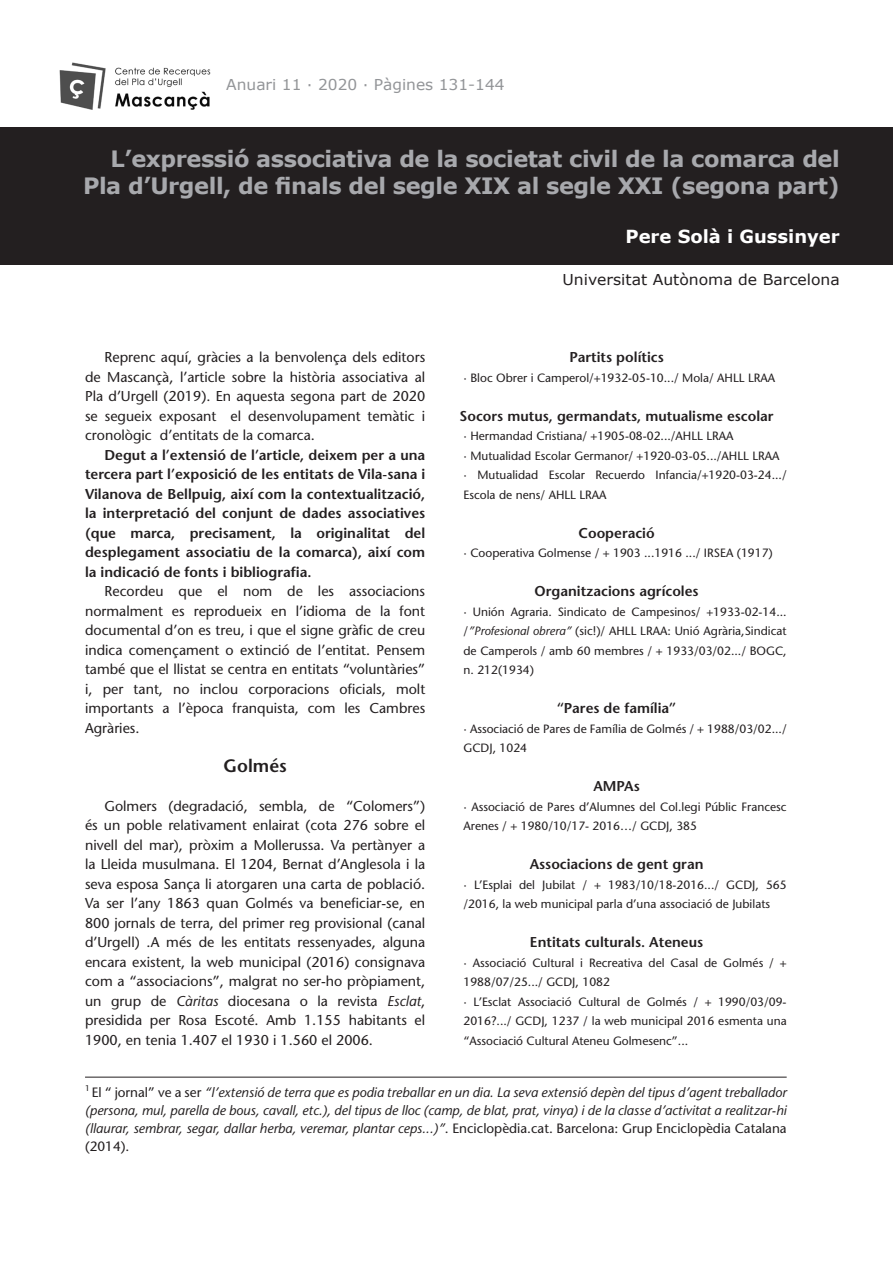
<style>
.page{position:relative;width:893px;height:1263px;background:#fff}
.page>*{position:absolute;margin:0;border:0;box-sizing:border-box;transform-origin:0 0}
.t1{font:700 22.5px/27px "Verdana";letter-spacing:-.02em;color:#a8a9ad;text-align:right}
.t2{font:700 18px "Verdana";color:#fff}
.bàsic_ok{font:600 18px "Stone Sans";color:#231f20}
.t3{font:15px "Verdana";color:#231f20;scale:1.04 1}
.t4{font:15px "Verdana";color:#939598}
.bàsic_ok-2{font:14.25px/19.5px "Stone Sans";color:#231f20;text-align:justify}
.bàsic_ok-3{font:600 14.25px/19.5px "Stone Sans";color:#231f20;text-align:justify}
.t5{font:italic 13.5px/18px "Stone Sans";color:#231f20;text-align:justify}
.bàsic_ok-4{font:12px/19.5px "Stone Sans";color:#231f20}
.s1{font-style:italic}
.s2{font-style:normal}
</style>
<div class="page">
<div style="left:0;top:128px;width:893px;height:137px;background:#231f20"></div>
<img style="left:59px;top:62px;width:152px;height:48px">
<hr style="left:85px;top:1077px;width:702px;height:1px;background:#231f20">
<p class="t4" style="left:226px;top:75px;width:280px">Anuari 11 · 2020 · Pàgines 131-144</p>
<p class="t1" style="left:83px;top:146px;width:758px">L’expressió associativa de la societat civil de la comarca del<br>Pla d’Urgell, de finals del segle XIX al segle XXI (segona part)</p>
<p class="t2" style="left:625px;top:225px;width:216px">Pere Solà i Gussinyer</p>
<p class="bàsic_ok-2" style="left:85px;top:347px;width:342px;text-indent:19px">Reprenc aquí, gràcies a la benvolença dels editors de Mascançà, l’article sobre la història associativa al Pla d’Urgell (2019). En aquesta segona part de 2020 se segueix exposant el desenvolupament temàtic i cronològic d’entitats de la comarca.</p>
<p class="bàsic_ok-3" style="left:85px;top:445px;width:342px;text-indent:20px">Degut a l’extensió de l’article, deixem per a una tercera part l’exposició de les entitats de Vila-sana i Vilanova de Bellpuig, així com la contextualització, la interpretació del conjunt de dades associatives (que marca, precisament, la originalitat del desplegament associatiu de la comarca), així com la indicació de fonts i bibliografia.</p>
<p class="bàsic_ok-2" style="left:85px;top:581px;width:342px;text-indent:19px">Recordeu que el nom de les associacions normalment es reprodueix en l’idioma de la font documental d’on es treu, i que el signe gràfic de creu indica començament o extinció de l’entitat. Pensem també que el llistat se centra en entitats “voluntàries” i, per tant, no inclou corporacions oficials, molt importants a l’època franquista, com les Cambres Agràries.</p>
<p class="bàsic_ok" style="left:223px;top:755px;width:65px">Golmés</p>
<p class="bàsic_ok-2" style="left:85px;top:796px;width:342px;text-indent:19px">Golmers (degradació, sembla, de “Colomers”) és un poble relativament enlairat (cota 276 sobre el nivell del mar), pròxim a Mollerussa. Va pertànyer a la Lleida musulmana. El 1204, Bernat d’Anglesola i la seva esposa Sança li atorgaren una carta de població.<br>Va ser l’any 1863 quan Golmés va beneficiar-se, en 800 jornals de terra, del primer reg provisional (canal d’Urgell) .A més de les entitats ressenyades, alguna encara existent, la web municipal (2016) consignava com a “associacions”, malgrat no ser-ho pròpiament, un grup de <span class="s1">Càritas</span> diocesana o la revista <span class="s1">Esclat</span>, presidida per Rosa Escoté. Amb 1.155 habitants el 1900, en tenia 1.407 el 1930 i 1.560 el 2006.</p>
<p class="t3" style="left:563px;top:270px;width:268px">Universitat Autònoma de Barcelona</p>
<p class="bàsic_ok-3" style="left:569px;top:347px;width:96px">Partits polítics</p>
<p class="bàsic_ok-4" style="left:463px;top:368px;width:313px">· Bloc Obrer i Camperol/+1932-05-10.../ Mola/ AHLL LRAA</p>
<p class="bàsic_ok-3" style="left:460px;top:406px;width:316px">Socors mutus, germandats, mutualisme escolar</p>
<p class="bàsic_ok-4" style="left:463px;top:426px;width:272px">· Hermandad Cristiana/ +1905-08-02.../AHLL LRAA</p>
<p class="bàsic_ok-4" style="left:463px;top:446px;width:317px">· Mutualidad Escolar Germanor/ +1920-03-05.../AHLL LRAA</p>
<p class="bàsic_ok-4" style="left:463px;top:465px;width:325px">· Mutualidad Escolar Recuerdo Infancia/+1920-03-24.../<br>Escola de nens/ AHLL LRAA</p>
<p class="bàsic_ok-3" style="left:578px;top:523px;width:78px">Cooperació</p>
<p class="bàsic_ok-4" style="left:463px;top:543px;width:311px">· Cooperativa Golmense / + 1903 ...1916 .../ IRSEA (1917)</p>
<p class="bàsic_ok-3" style="left:534px;top:581px;width:166px">Organitzacions agrícoles</p>
<p class="bàsic_ok-4" style="left:463px;top:602px;width:325px;text-align:justify">· Unión Agraria. Sindicato de Campesinos/ +1933-02-14... /<span class="s1">”Profesional obrera”</span> (sic!)/ AHLL LRAA: Unió Agrària,Sindicat de Camperols / amb 60 membres / + 1933/03/02.../ BOGC, n. 212(1934)</p>
<p class="bàsic_ok-3" style="left:557px;top:698px;width:121px">“Pares de família”</p>
<p class="bàsic_ok-4" style="left:463px;top:719px;width:325px">· Associació de Pares de Família de Golmés / + 1988/03/02.../<br>GCDJ, 1024</p>
<p class="bàsic_ok-3" style="left:593px;top:776px;width:48px">AMPAs</p>
<p class="bàsic_ok-4" style="left:463px;top:797px;width:325px">· Associació de Pares d’Alumnes del Col.legi Públic Francesc<br>Arenes / + 1980/10/17- 2016…/ GCDJ, 385</p>
<p class="bàsic_ok-3" style="left:530px;top:854px;width:175px">Associacions de gent gran</p>
<p class="bàsic_ok-4" style="left:463px;top:875px;width:325px">· L’Esplai del Jubilat / + 1983/10/18-2016.../ GCDJ, 565 /2016, la web municipal parla d’una associació de Jubilats</p>
<p class="bàsic_ok-3" style="left:530px;top:932px;width:175px">Entitats culturals. Ateneus</p>
<p class="bàsic_ok-4" style="left:463px;top:953px;width:325px">· Associació Cultural i Recreativa del Casal de Golmés / +<br>1988/07/25.../ GCDJ, 1082</p>
<p class="bàsic_ok-4" style="left:463px;top:992px;width:325px;text-align:justify">· L’Esclat Associació Cultural de Golmés / + 1990/03/09- 2016?.../ GCDJ, 1237 / la web municipal 2016 esmenta una “Associació Cultural Ateneu Golmesenc”...</p>
<p class="t5" style="left:85px;top:1083px;width:703px"><sup>1</sup> <span class="s2">El “ jornal” ve a ser</span> “l’extensió de terra que es podia treballar en un dia. La seva extensió depèn del tipus d’agent treballador (persona, mul, parella de bous, cavall, etc.), del tipus de lloc (camp, de blat, prat, vinya) i de la classe d’activitat a realitzar-hi (llaurar, sembrar, segar, dallar herba, veremar, plantar ceps...)”<span class="s2">. Enciclopèdia.cat. Barcelona: Grup Enciclopèdia Catalana (2014).</span></p>
</div>
